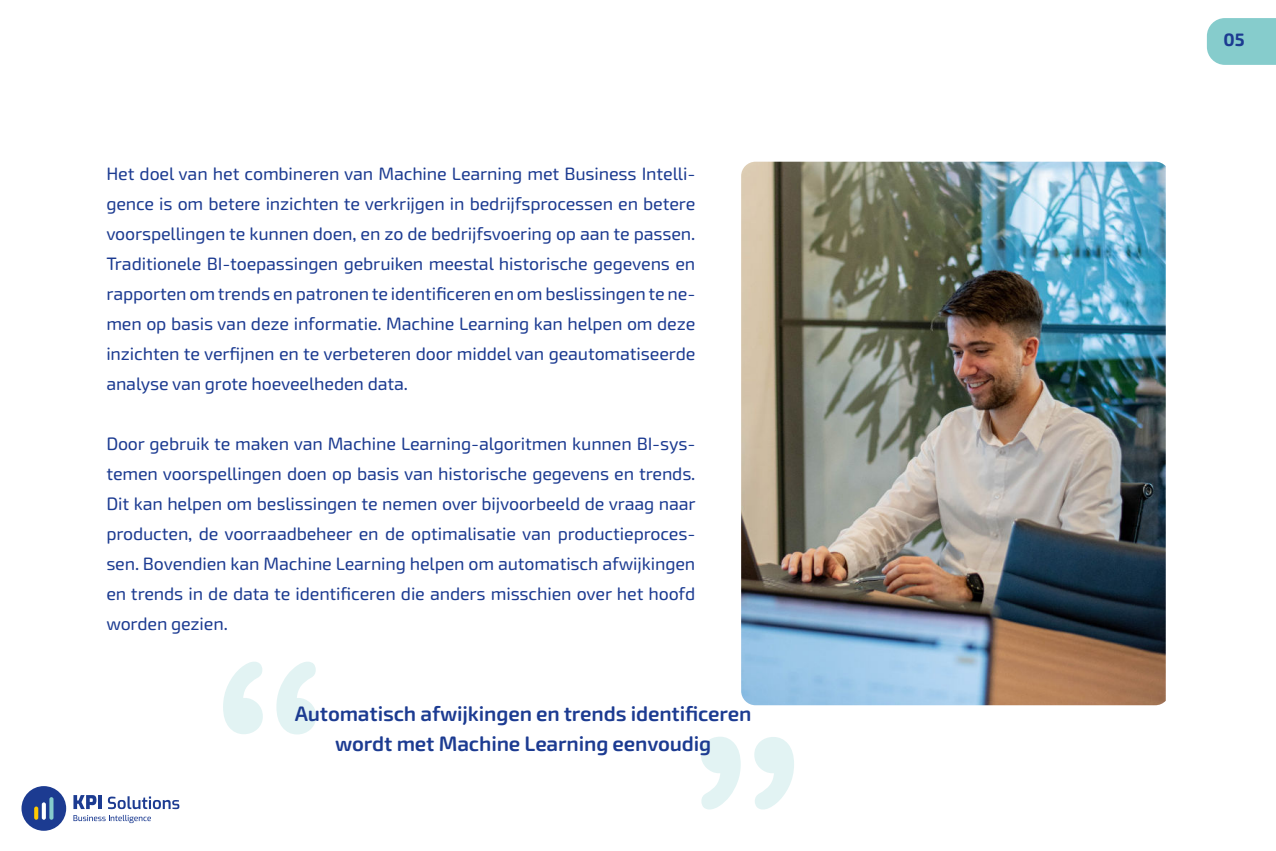
<style>
.page{position:relative;width:1276px;height:851px;background:#fff}
.page>*{position:absolute;margin:0;border:0;box-sizing:border-box;transform-origin:0 0}
.t1{font:248.4px "Arial Rounded MT Bold";color:#b6e1e1}
.t2{font:600 21px/30px "Exo Soft";letter-spacing:-.01em;color:#1c3b91;text-align:center}
.t3{font:18px/30px "Exo Soft";letter-spacing:-.01em;color:#1c3b91;text-align:justify}
.t4{font:700 18px "Exo Soft";color:#1c3b91}
</style>
<div class="page">
<svg style="left:1206px;top:18px;width:70px;height:47px;background:#8dcfcf"></svg>
<div style="left:22px;top:786px;width:44px;height:44px;background:#1c3b91;border-radius:50%"></div>
<svg style="left:34px;top:806px;width:4px;height:13px"></svg>
<svg style="left:42px;top:802px;width:4px;height:17px"></svg>
<svg style="left:49px;top:797px;width:4px;height:22px"></svg>
<svg style="left:73px;top:795px;width:106px;height:28px"></svg>
<img style="left:741px;top:162px;width:424px;height:543px">
<p class="t3" style="left:106px;top:160px;width:590px">Het doel van het combineren van Machine Learning met Business Intelli&shy;gence is om betere inzichten te verkrijgen in bedrijfsprocessen en betere voorspellingen te kunnen doen, en zo de bedrijfsvoering op aan te passen.<br>Traditionele BI-toepassingen gebruiken meestal historische gegevens en rapporten om trends en patronen te identificeren en om beslissingen te ne&shy;men op basis van deze informatie. Machine Learning kan helpen om deze inzichten te verfijnen en te verbeteren door middel van geautomatiseerde analyse van grote hoeveelheden data.</p>
<p class="t3" style="left:106px;top:430px;width:591px">Door gebruik te maken van Machine Learning-algoritmen kunnen BI-sys&shy;temen voorspellingen doen op basis van historische gegevens en trends.<br>Dit kan helpen om beslissingen te nemen over bijvoorbeeld de vraag naar producten, de voorraadbeheer en de optimalisatie van productieproces&shy;sen. Bovendien kan Machine Learning helpen om automatisch afwijkingen en trends in de data te identificeren die anders misschien over het hoofd worden gezien.</p>
<h1 class="t1" style="left:212px;top:611px;width:115px">“</h1>
<p class="t2" style="left:295px;top:699px;width:458px">Automatisch afwijkingen en trends identificeren wordt met Machine Learning eenvoudig</p>
<h1 class="t1" style="left:805px;top:859px;width:115px;rotate:-180deg">“</h1>
<p class="t4" style="left:1223px;top:33px;width:23px">05</p>
</div>
